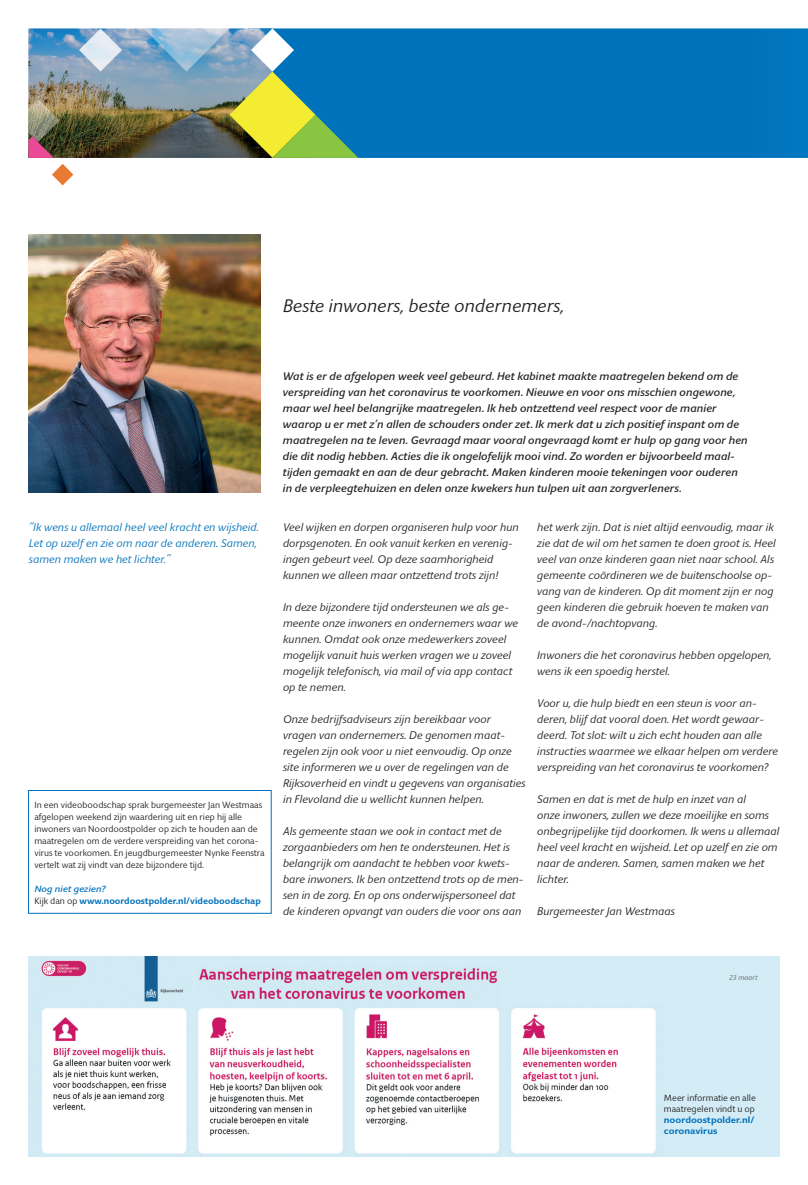
<style>
.page{position:relative;width:808px;height:1185px;background:#fff}
.page>*{position:absolute;margin:0;border:0;box-sizing:border-box;transform-origin:0 0}
.t1{font:italic 18px "Giacomo";color:#231f20}
.t2{font:italic 11px/16px "Giacomo";color:#231f20}
.t3{font:italic 500 11px/16px "Giacomo";color:#231f20}
.t4{font:italic 11px/16px "Giacomo";color:#0072bc}
.t5{font:9px/12px "Giacomo";color:#231f20}
.t6{font:700 9px/12px "Giacomo";color:#0072bc}
.t7{font:700 9px/10.8px "Giacomo";color:#0072bc;scale:1.05 1}
.t8{font:italic 7px "Giacomo";color:#636366}
.s1{font-size:12px}
.s2{font-weight:500;font-style:italic}
.s3{font-weight:400;color:#231f20}
</style>
<div class="page">
<div style="left:358px;top:28px;width:450px;height:130px;background:#0072bc"></div>
<img style="left:28px;top:28px;width:116px;height:130px">
<svg style="left:79px;top:28px;width:43px;height:44px;background:#b2c6da"></svg>
<svg style="left:144px;top:28px;width:214px;height:130px;background:#6f998e"></svg>
<svg style="left:52px;top:164px;width:21px;height:21px"></svg>
<svg style="left:28px;top:99px;width:31px;height:59px;background:#907267"></svg>
<img style="left:28px;top:234px;width:233px;height:258px">
<img style="left:28px;top:956px;width:752px;height:201px">
<div style="left:28px;top:790px;width:243px;height:123px;border:1px solid #0072bc"></div>
<h1 class="t1" style="left:283px;top:295px;width:283px">Beste inwoners, beste ondernemers,</h1>
<p class="t4" style="left:28px;top:520px;width:232px"><span class="s1">“</span>Ik wens u allemaal heel veel kracht en wijsheid.<br>Let op uzelf en zie om naar de anderen. Samen, samen maken we het lichter.<span class="s1">”</span></p>
<p class="t5" style="left:34px;top:799px;width:232px">In een videoboodschap sprak burgemeester Jan Westmaas afgelopen weekend zijn waardering uit en riep hij alle inwoners van Noordoostpolder op zich te houden aan de maatregelen om de verdere verspreiding van het corona&shy;virus te voorkomen. En jeugdburgemeester Nynke Feenstra vertelt wat zij vindt van deze bijzondere tijd.</p>
<p class="t6" style="left:34px;top:883px;width:228px"><span class="s2">Nog niet gezien?<br></span><span class="s3">Kijk dan op</span> www.noordoostpolder.nl/videoboodschap</p>
<p class="t3" style="left:283px;top:369px;width:466px">Wat is er de afgelopen week veel gebeurd. Het kabinet maakte maatregelen bekend om de verspreiding van het coronavirus te voorkomen. Nieuwe en voor ons misschien ongewone, maar wel heel belangrijke maatregelen. Ik heb ontzettend veel respect voor de manier waarop u er met z’n allen de schouders onder zet. Ik merk dat u zich positief inspant om de maatregelen na te leven. Gevraagd maar vooral ongevraagd komt er hulp op gang voor hen die dit nodig hebben. Acties die ik ongelofelijk mooi vind. Zo worden er bijvoorbeeld maal&shy;tijden gemaakt en aan de deur gebracht. Maken kinderen mooie tekeningen voor ouderen in de verpleegtehuizen en delen onze kwekers hun tulpen uit aan zorgverleners.</p>
<p class="t2" style="left:283px;top:519px;width:237px">Veel wijken en dorpen organiseren hulp voor hun dorpsgenoten. En ook vanuit kerken en verenig&shy;ingen gebeurt veel. Op deze saamhorigheid kunnen we alleen maar ontzettend trots zijn!</p>
<p class="t2" style="left:283px;top:599px;width:237px">In deze bijzondere tijd ondersteunen we als ge&shy;meente onze inwoners en ondernemers waar we kunnen. Omdat ook onze medewerkers zoveel mogelijk vanuit huis werken vragen we u zoveel mogelijk telefonisch, via mail of via app contact op te nemen.</p>
<p class="t2" style="left:283px;top:711px;width:244px">Onze bedrijfsadviseurs zijn bereikbaar voor vragen van ondernemers. De genomen maat&shy;regelen zijn ook voor u niet eenvoudig. Op onze site informeren we u over de regelingen van de Rijksoverheid en vindt u gegevens van organisaties in Flevoland die u wellicht kunnen helpen.</p>
<p class="t2" style="left:283px;top:823px;width:242px">Als gemeente staan we ook in contact met de zorgaanbieders om hen te ondersteunen. Het is belangrijk om aandacht te hebben voor kwets&shy;bare inwoners. Ik ben ontzettend trots op de men&shy;sen in de zorg. En op ons onderwijspersoneel dat de kinderen opvangt van ouders die voor ons aan</p>
<p class="t2" style="left:537px;top:519px;width:240px">het werk zijn. Dat is niet altijd eenvoudig, maar ik zie dat de wil om het samen te doen groot is. Heel veel van onze kinderen gaan niet naar school. Als gemeente coördineren we de buitenschoolse op&shy;vang van de kinderen. Op dit moment zijn er nog geen kinderen die gebruik hoeven te maken van de avond-/nachtopvang.</p>
<p class="t2" style="left:537px;top:647px;width:236px">Inwoners die het coronavirus hebben opgelopen, wens ik een spoedig herstel.</p>
<p class="t2" style="left:537px;top:695px;width:243px">Voor u, die hulp biedt en een steun is voor an&shy;deren, blijf dat vooral doen. Het wordt gewaar&shy;deerd. Tot slot: wilt u zich echt houden aan alle instructies waarmee we elkaar helpen om verdere verspreiding van het coronavirus te voorkomen?</p>
<p class="t2" style="left:537px;top:791px;width:244px">Samen en dat is met de hulp en inzet van al<br>onze inwoners, zullen we deze moeilijke en soms onbegrijpelijke tijd doorkomen. Ik wens u allemaal heel veel kracht en wijsheid. Let op uzelf en zie om naar de anderen. Samen, samen maken we het lichter.</p>
<p class="t2" style="left:537px;top:903px;width:140px">Burgemeester Jan Westmaas</p>
<p class="t8" style="left:729px;top:973px;width:30px">23 maart</p>
<p class="t5" style="left:664px;top:1093px;width:94px;line-height:10.8px">Meer informatie en alle maatregelen vindt u op</p>
<p class="t7" style="left:664px;top:1114px;width:88px">noordoostpolder.nl/ coronavirus</p>
</div>
